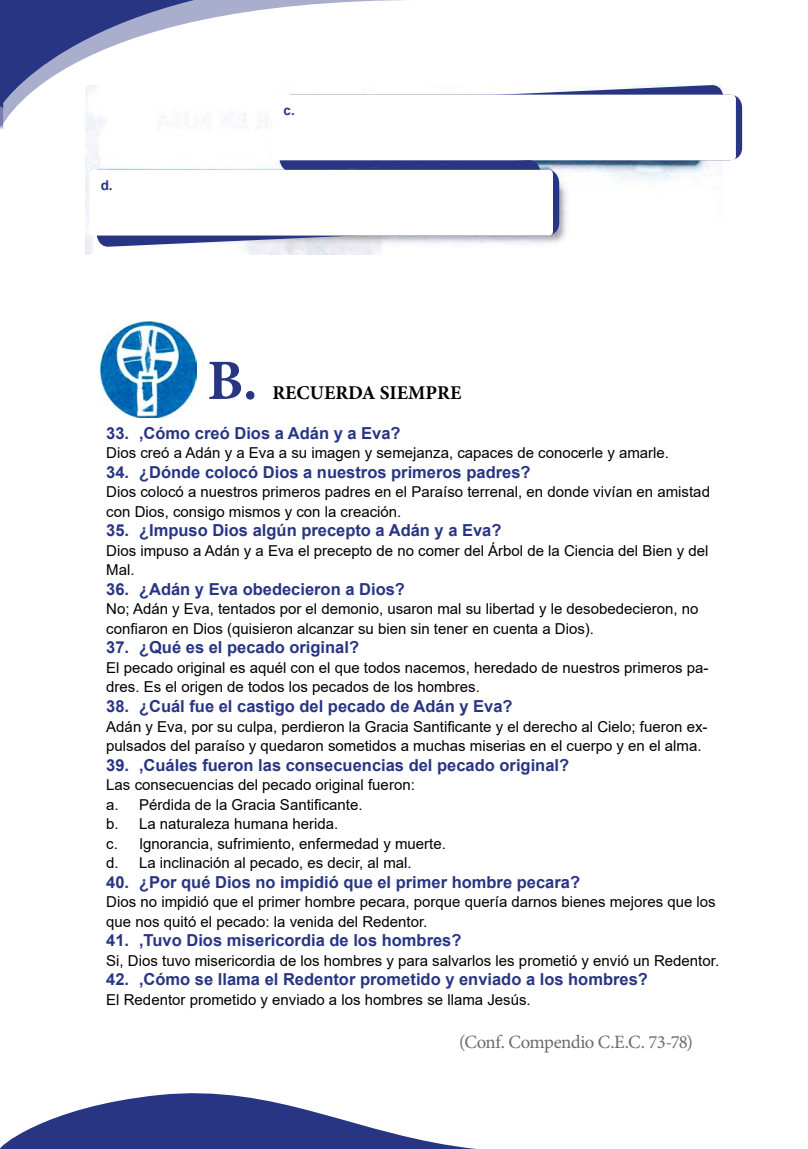
<style>
.page{position:relative;width:808px;height:1149px;background:#fff}
.page>*{position:absolute;margin:0;border:0;box-sizing:border-box;transform-origin:0 0}
.t1{font:700 57px "Minion Pro";color:#283583}
.t2{font:700 19.5px "Minion Pro";color:#000}
.t3{font:18.75px "Minion Pro";letter-spacing:-.035em;color:#6b6b6a}
.t4{font:700 16.5px "Arial";color:#283583}
.t5{font:15px/19.5px "Arial";color:#000}
.t6{font:700 13.5px "Arial";color:#283583}
</style>
<div class="page">
<svg style="left:0;top:1093px;width:468px;height:55px"></svg>
<svg style="left:3px;top:0;width:401px;height:130px"></svg>
<svg style="left:0;top:0;width:3px;height:130px"></svg>
<img style="left:85px;top:85px;width:611px;height:169px">
<svg style="left:278px;top:85px;width:447px;height:87px"></svg>
<div style="left:272px;top:95px;width:464px;height:65px;background:#fff;border-radius:4px"></div>
<svg style="left:95px;top:160px;width:448px;height:87px"></svg>
<div style="left:89px;top:170px;width:464px;height:65px;background:#fff;border-radius:4px"></div>
<img style="left:100px;top:321px;width:96px;height:96px">
<p class="t6" style="left:101px;top:175px;width:14px">d.</p>
<p class="t6" style="left:284px;top:100px;width:13px">c.</p>
<h1 class="t1" style="left:207px;top:340px;width:52px">B.</h1>
<h2 class="t2" style="left:272px;top:379px;width:190px">RECUERDA SIEMPRE</h2>
<p class="t4" style="left:106px;top:421px;width:296px">33. ,Cómo creó Dios a Adán y a Eva?</p>
<p class="t5" style="left:106px;top:443px;width:564px">Dios creó a Adán y a Eva a su imagen y semejanza, capaces de conocerle y amarle.</p>
<p class="t4" style="left:106px;top:460px;width:426px">34. ¿Dónde colocó Dios a nuestros primeros padres?</p>
<p class="t5" style="left:106px;top:482px;width:605px">Dios colocó a nuestros primeros padres en el Paraíso terrenal, en donde vivían en amistad con Dios, consigo mismos y con la creación.</p>
<p class="t4" style="left:106px;top:518px;width:397px">35. ¿Impuso Dios algún precepto a Adán y a Eva?</p>
<p class="t5" style="left:106px;top:540px;width:603px">Dios impuso a Adán y a Eva el precepto de no comer del Árbol de la Ciencia del Bien y del<br>Mal.</p>
<p class="t4" style="left:106px;top:577px;width:300px">36. ¿Adán y Eva obedecieron a Dios?</p>
<p class="t5" style="left:106px;top:599px;width:593px">No; Adán y Eva, tentados por el demonio, usaron mal su libertad y le desobedecieron, no confiaron en Dios (quisieron alcanzar su bien sin tener en cuenta a Dios).</p>
<p class="t4" style="left:106px;top:635px;width:254px">37. ¿Qué es el pecado original?</p>
<p class="t5" style="left:106px;top:657px;width:604px">El pecado original es aquél con el que todos nacemos, heredado de nuestros primeros pa&shy;dres. Es el origen de todos los pecados de los hombres.</p>
<p class="t4" style="left:106px;top:694px;width:408px">38. ¿Cuál fue el castigo del pecado de Adán y Eva?</p>
<p class="t5" style="left:106px;top:716px;width:603px">Adán y Eva, por su culpa, perdieron la Gracia Santificante y el derecho al Cielo; fueron ex&shy;pulsados del paraíso y quedaron sometidos a muchas miserias en el cuerpo y en el alma.</p>
<p class="t4" style="left:106px;top:752px;width:464px">39. ,Cuáles fueron las consecuencias del pecado original?</p>
<p class="t5" style="left:106px;top:774px;width:341px">Las consecuencias del pecado original fueron:<br>a. Pérdida de la Gracia Santificante.<br>b. La naturaleza humana herida.<br>c. Ignorancia, sufrimiento, enfermedad y muerte. d. La inclinación al pecado, es decir, al mal.</p>
<p class="t4" style="left:106px;top:869px;width:475px">40. ¿Por qué Dios no impidió que el primer hombre pecara?</p>
<p class="t5" style="left:106px;top:891px;width:611px">Dios no impidió que el primer hombre pecara, porque quería darnos bienes mejores que los que nos quitó el pecado: la venida del Redentor.</p>
<p class="t4" style="left:106px;top:928px;width:357px">41. ,Tuvo Dios misericordia de los hombres?</p>
<p class="t5" style="left:106px;top:950px;width:614px">Si, Dios tuvo misericordia de los hombres y para salvarlos les prometió y envió un Redentor.</p>
<p class="t4" style="left:106px;top:967px;width:543px">42. ,Cómo se llama el Redentor prometido y enviado a los hombres?</p>
<p class="t5" style="left:106px;top:989px;width:426px">El Redentor prometido y enviado a los hombres se llama Jesús.</p>
<p class="t3" style="left:459px;top:1028px;width:235px">(Conf. Compendio C.E.C. 73-78)</p>
</div>
